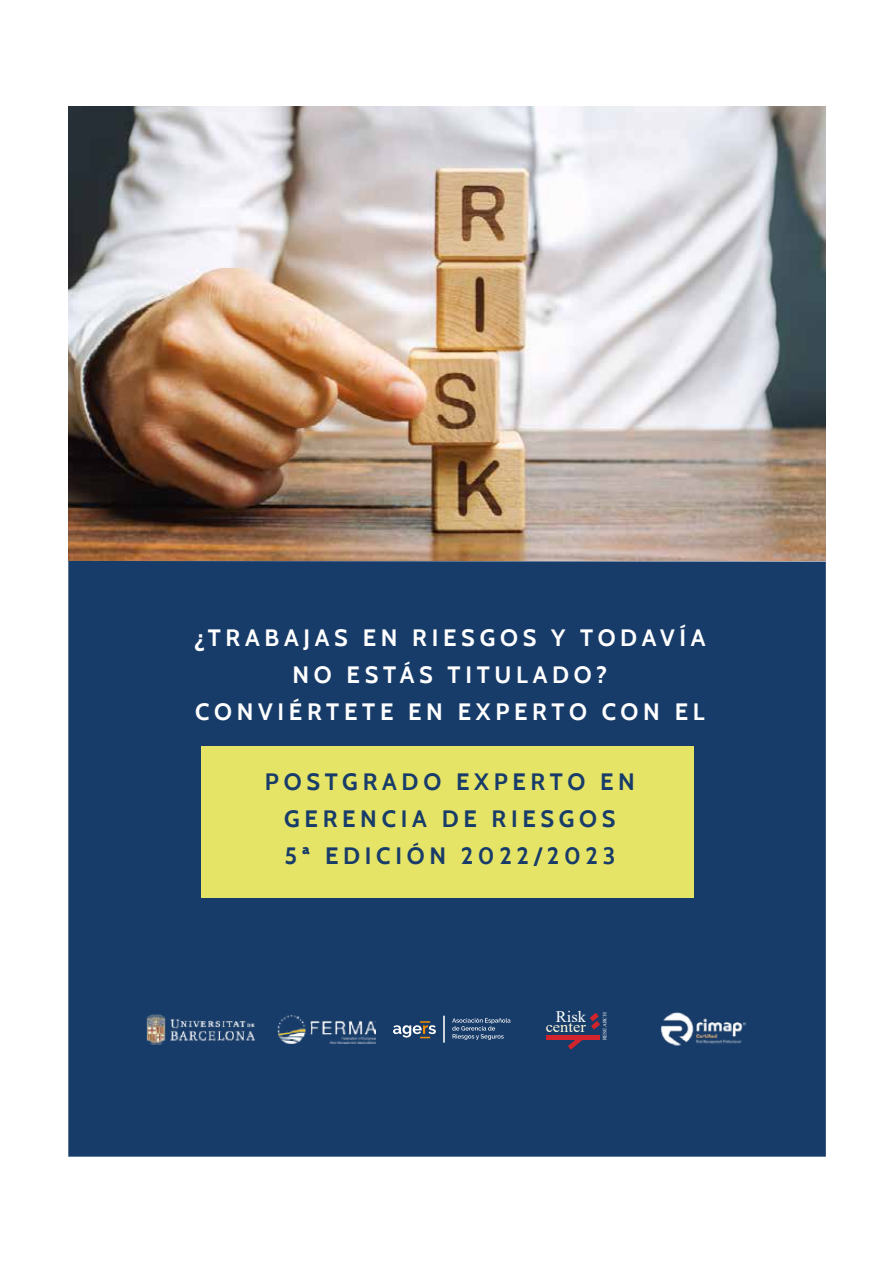
<style>
.page{position:relative;width:893px;height:1263px;background:#fff}
.page>*{position:absolute;margin:0;border:0;box-sizing:border-box;transform-origin:0 0}
.t1{font:700 23.55px/36.9px "Cabin";letter-spacing:.2em;color:#fff;text-align:center}
.t2{font:700 23.55px/36.9px "Cabin";letter-spacing:.2em;color:#183c69;text-align:center}
.t3{font:15.9px "Times New Roman";color:#fff}
.t4{font:15.6px "Times New Roman";color:#fcf9db;scale:1.05 1}
.t5{font:5.1px "Times New Roman";color:#fff;scale:1.05 1}
</style>
<div class="page">
<div style="left:68px;top:561px;width:758px;height:596px;background:#183c69"></div>
<hr style="left:443px;top:1015px;width:2px;height:28px;background:#fff">
<svg style="left:393px;top:1021px;width:43px;height:17px"></svg>
<svg style="left:452px;top:1018px;width:58px;height:22px"></svg>
<svg style="left:590px;top:1013px;width:10px;height:16px"></svg>
<svg style="left:568px;top:1040px;width:15px;height:9px"></svg>
<div style="left:546px;top:1035px;width:54px;height:5px;background:#d2242a"></div>
<img style="left:659px;top:1012px;width:86px;height:34px">
<img style="left:277px;top:1015px;width:99px;height:28px">
<img style="left:147px;top:1013px;width:109px;height:32px">
<img style="left:68px;top:106px;width:758px;height:455px">
<div style="left:201px;top:746px;width:492px;height:152px;background:#e6e467"></div>
<p class="t1" style="left:194px;top:618px;width:513px">¿TRABAJAS EN RIESGOS Y TODAVÍA<br>NO ESTÁS TITULADO?<br>CONVIÉRTETE EN EXPERTO CON EL</p>
<p class="t2" style="left:265px;top:762px;width:371px">POSTGRADO EXPERTO EN<br>GERENCIA DE RIESGOS<br>5ª EDICIÓN 2022/2023</p>
<p class="t3" style="left:556px;top:1005px;width:32px">Risk</p>
<p class="t4" style="left:546px;top:1016px;width:40px">center</p>
<p class="t5" style="left:601px;top:1040px;width:28px;rotate:-90deg">RESEARCH</p>
</div>
